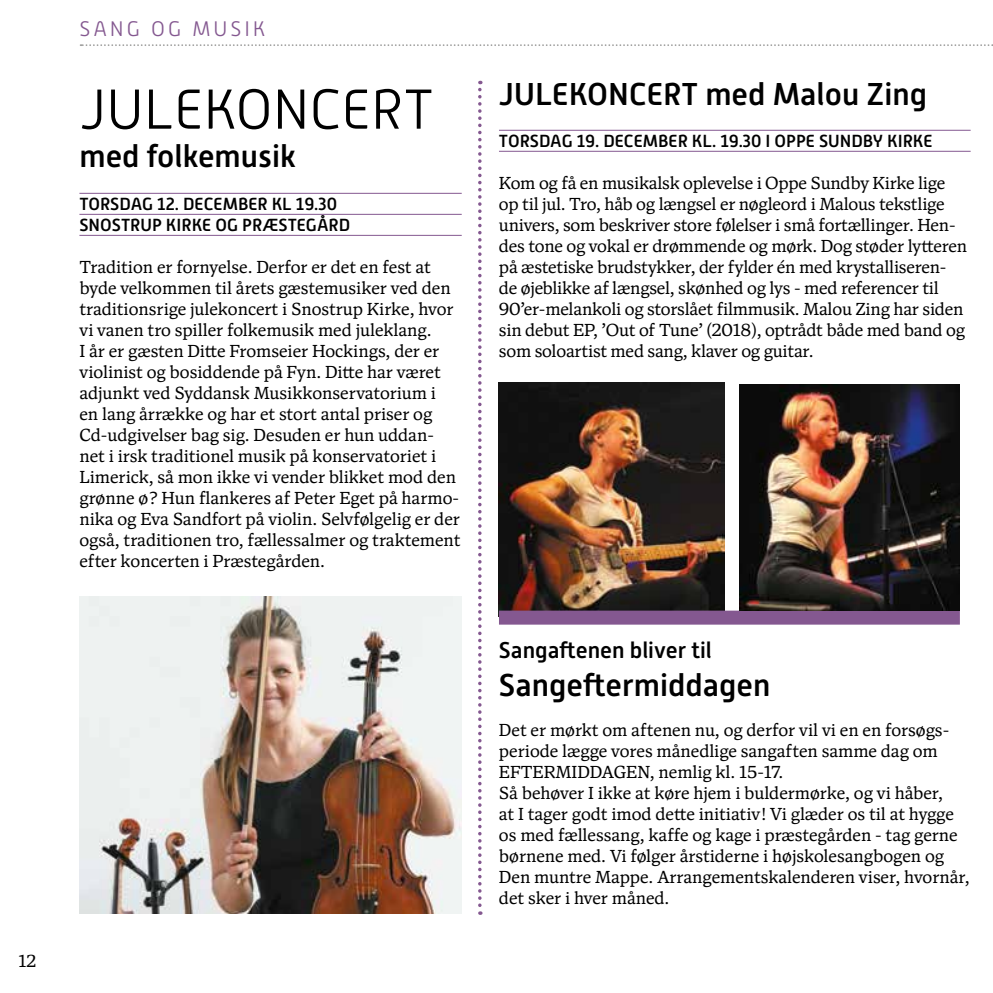
<style>
.page{position:relative;width:993px;height:993px;background:#fff}
.page>*{position:absolute;margin:0;border:0;box-sizing:border-box;transform-origin:0 0}
.t1{font:300 56px "Alwyn New";color:#000}
.t2{font:500 31.5px "Alwyn New";color:#000}
.t3{font:500 22.75px "Alwyn New";color:#000}
.t4{font:300 21px "Alwyn New";letter-spacing:.14em;color:#845890}
.t5{font:17.5px/21px "Antonia Variable";letter-spacing:-.005em;color:#000}
.t6{font:500 17.5px/21px "Alwyn New";color:#000}
</style>
<div class="page">
<img style="left:499px;top:382px;width:225px;height:228px">
<svg style="left:81px;top:44px;width:911px;height:2px"></svg>
<svg style="left:478px;top:81px;width:3px;height:833px"></svg>
<hr style="left:79px;top:193px;width:382px;height:1px;background:#845890">
<hr style="left:79px;top:214px;width:382px;height:1px;background:#845890">
<hr style="left:79px;top:235px;width:382px;height:1px;background:#845890">
<hr style="left:499px;top:130px;width:471px;height:1px;background:#845890">
<hr style="left:499px;top:151px;width:471px;height:1px;background:#845890">
<img style="left:79px;top:596px;width:382px;height:317px">
<div style="left:499px;top:610px;width:460px;height:14px;background:#845890"></div>
<img style="left:739px;top:384px;width:220px;height:226px">
<p class="t5" style="left:19px;top:950px;width:19px">12</p>
<p class="t4" style="left:79px;top:17px;width:187px">SANG OG MUSIK</p>
<h1 class="t1" style="left:79px;top:78px;width:356px">JULEKONCERT</h1>
<h2 class="t2" style="left:79px;top:138px;width:218px">med folkemusik</h2>
<p class="t6" style="left:79px;top:194px;width:272px">TORSDAG 12. DECEMBER KL 19.30<br>SNOSTRUP KIRKE OG PRÆSTEGÅRD</p>
<p class="t5" style="left:79px;top:257px;width:382px">Tradition er fornyelse. Derfor er det en fest at byde velkommen til årets gæstemusiker ved den traditionsrige julekoncert i Snostrup Kirke, hvor vi vanen tro spiller folkemusik med juleklang.<br>I år er gæsten Ditte Fromseier Hockings, der er violinist og bosiddende på Fyn. Ditte har været adjunkt ved Syddansk Musikkonservatorium i<br>en lang årrække og har et stort antal priser og Cd-udgivelser bag sig. Desuden er hun uddan&shy;net i irsk traditionel musik på konservatoriet i Limerick, så mon ikke vi vender blikket mod den grønne ø? Hun flankeres af Peter Eget på harmo&shy;nika og Eva Sandfort på violin. Selvfølgelig er der også, traditionen tro, fællessalmer og traktement efter koncerten i Præstegården.</p>
<h2 class="t2" style="left:499px;top:76px;width:429px">JULEKONCERT med Malou Zing</h2>
<p class="t6" style="left:499px;top:131px;width:435px">TORSDAG 19. DECEMBER KL. 19.30 I OPPE SUNDBY KIRKE</p>
<p class="t5" style="left:499px;top:173px;width:469px">Kom og få en musikalsk oplevelse i Oppe Sundby Kirke lige op til jul. Tro, håb og længsel er nøgleord i Malous tekstlige univers, som beskriver store følelser i små fortællinger. Hen&shy;des tone og vokal er drømmende og mørk. Dog støder lytteren på æstetiske brudstykker, der fylder én med krystalliseren&shy;de øjeblikke af længsel, skønhed og lys - med referencer til 90’er-melankoli og storslået filmmusik. Malou Zing har siden sin debut EP, ’Out of Tune’ (2018), optrådt både med band og som soloartist med sang, klaver og guitar.</p>
<h3 class="t3" style="left:499px;top:637px;width:214px">Sangaftenen bliver til</h3>
<h2 class="t2" style="left:499px;top:666px;width:273px">Sangeftermiddagen</h2>
<p class="t5" style="left:499px;top:719px;width:472px">Det er mørkt om aftenen nu, og derfor vil vi en en forsøgs&shy;periode lægge vores månedlige sangaften samme dag om EFTERMIDDAGEN, nemlig kl. 15-17.<br>Så behøver I ikke at køre hjem i buldermørke, og vi håber,<br>at I tager godt imod dette initiativ! Vi glæder os til at hygge os med fællessang, kaffe og kage i præstegården - tag gerne børnene med. Vi følger årstiderne i højskolesangbogen og Den muntre Mappe. Arrangementskalenderen viser, hvornår, det sker i hver måned.</p>
</div>
